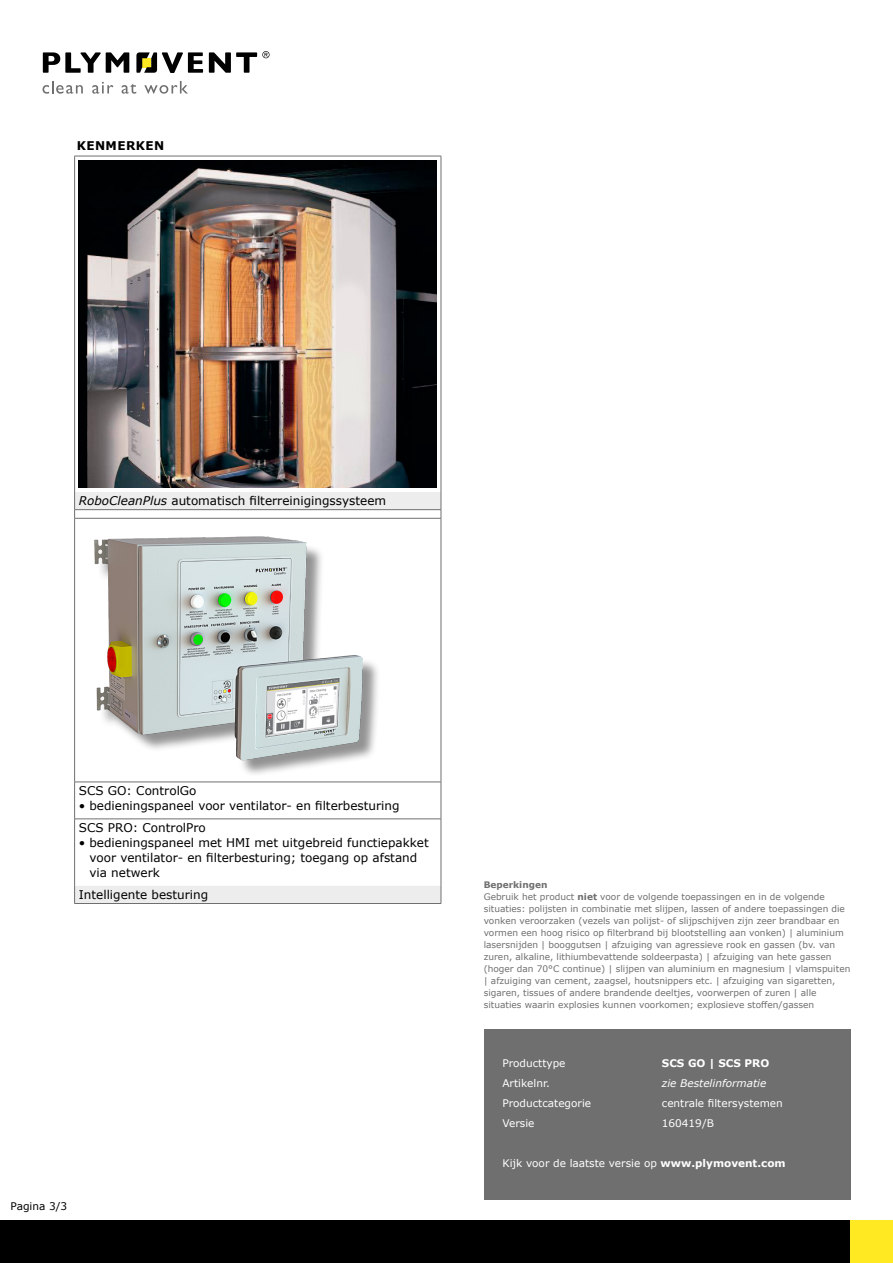
<style>
.page{position:relative;width:893px;height:1263px;background:#fff}
.page>*{position:absolute;margin:0;border:0;box-sizing:border-box;transform-origin:0 0}
.t1{font:12px/15px "Verdana";color:#000}
.t2{font:700 12px "Verdana";letter-spacing:.035em;color:#000}
.t3{font:10.5px "Verdana";color:#fff}
.t4{font:italic 10.5px "Verdana";color:#fff}
.t5{font:700 10.5px "Verdana";color:#fff}
.t6{font:10.5px "Verdana";color:#000}
.t7{font:9px/12px "Verdana";color:#706f6f}
.s1{font-style:italic}
.s2{font-weight:700}
</style>
<div class="page">
<svg style="left:43px;top:52px;width:86px;height:21px"></svg>
<svg style="left:209px;top:51px;width:60px;height:22px"></svg>
<svg style="left:136px;top:52px;width:67px;height:21px"></svg>
<svg style="left:43px;top:81px;width:40px;height:13px"></svg>
<svg style="left:92px;top:82px;width:21px;height:12px"></svg>
<svg style="left:122px;top:84px;width:14px;height:10px"></svg>
<svg style="left:144px;top:81px;width:44px;height:13px"></svg>
<div style="left:0;top:1220px;width:850px;height:43px;background:#000"></div>
<div style="left:850px;top:1220px;width:43px;height:43px;background:#ffe923"></div>
<svg style="left:75px;top:492px;width:366px;height:411px"></svg>
<div style="left:75px;top:518px;width:366px;height:264px;background:#fff"></div>
<hr style="left:74px;top:509px;width:367px;height:1px;background:#706f6f">
<svg style="left:74px;top:492px;width:1px;height:26px"></svg>
<svg style="left:441px;top:492px;width:1px;height:26px"></svg>
<hr style="left:74px;top:782px;width:1px;height:37px;background:#706f6f">
<hr style="left:441px;top:782px;width:1px;height:37px;background:#706f6f">
<hr style="left:74px;top:819px;width:1px;height:67px;background:#706f6f">
<hr style="left:441px;top:819px;width:1px;height:67px;background:#706f6f">
<svg style="left:74px;top:886px;width:1px;height:17px"></svg>
<svg style="left:441px;top:886px;width:1px;height:17px"></svg>
<hr style="left:74px;top:903px;width:367px;height:1px;background:#706f6f">
<hr style="left:74px;top:782px;width:367px;height:1px;background:#706f6f">
<hr style="left:74px;top:819px;width:367px;height:1px;background:#706f6f">
<hr style="left:74px;top:156px;width:367px;height:1px;background:#706f6f">
<hr style="left:74px;top:156px;width:1px;height:336px;background:#706f6f">
<hr style="left:441px;top:156px;width:1px;height:336px;background:#706f6f">
<hr style="left:74px;top:518px;width:367px;height:1px;background:#706f6f">
<hr style="left:74px;top:518px;width:1px;height:264px;background:#706f6f">
<hr style="left:441px;top:518px;width:1px;height:264px;background:#706f6f">
<img style="left:79px;top:160px;width:357px;height:328px">
<img style="left:94px;top:536px;width:284px;height:238px">
<div style="left:484px;top:1029px;width:366px;height:170px;background:#706f6f"></div>
<h1 class="t2" style="left:77px;top:137px;width:89px">KENMERKEN</h1>
<h1 class="t1" style="left:79px;top:493px;width:309px"><span class="s1">RoboCleanPlus</span> automatisch filterreinigingssysteem</h1>
<h1 class="t1" style="left:79px;top:783px;width:119px">SCS GO: ControlGo</h1>
<h1 class="t1" style="left:79px;top:795px;width:322px;line-height:21.9px">• bedieningspaneel voor ventilator- en filterbesturing<br>SCS PRO: ControlPro</h1>
<h1 class="t1" style="left:89px;top:835px;width:341px;text-indent:-11px">• bedieningspaneel met HMI met uitgebreid functiepakket voor ventilator- en filterbesturing; toegang op afstand via netwerk</h1>
<h1 class="t1" style="left:79px;top:887px;width:131px">Intelligente besturing</h1>
<p class="t6" style="left:11px;top:1199px;width:58px">Pagina 3/3</p>
<p class="t7" style="left:484px;top:878px;width:368px"><span class="s2">Beperkingen<br></span>Gebruik het product <span class="s2">niet</span> voor de volgende toepassingen en in de volgende situaties: polijsten in combinatie met slijpen, lassen of andere toepassingen die vonken veroorzaken (vezels van polijst- of slijpschijven zijn zeer brandbaar en vormen een hoog risico op filterbrand bij blootstelling aan vonken) | aluminium lasersnijden | booggutsen | afzuiging van agressieve rook en gassen (bv. van zuren, alkaline, lithiumbevattende soldeerpasta) | afzuiging van hete gassen (hoger dan 70°C continue) | slijpen van aluminium en magnesium | vlamspuiten | afzuiging van cement, zaagsel, houtsnippers etc. | afzuiging van sigaretten, sigaren, tissues of andere brandende deeltjes, voorwerpen of zuren | alle situaties waarin explosies kunnen voorkomen; explosieve stoffen/gassen</p>
<p class="t3" style="left:502px;top:1055px;width:65px">Producttype</p>
<p class="t5" style="left:662px;top:1055px;width:109px">SCS GO | SCS PRO</p>
<p class="t3" style="left:502px;top:1076px;width:49px">Artikelnr.</p>
<p class="t4" style="left:662px;top:1076px;width:106px">zie Bestelinformatie</p>
<p class="t3" style="left:502px;top:1096px;width:90px">Productcategorie</p>
<p class="t3" style="left:662px;top:1096px;width:122px">centrale filtersystemen</p>
<p class="t3" style="left:502px;top:1116px;width:34px">Versie</p>
<p class="t3" style="left:662px;top:1116px;width:54px">160419/B</p>
<p class="t3" style="left:502px;top:1156px;width:285px">Kijk voor de laatste versie op <span class="s2">www.plymovent.com</span></p>
</div>
